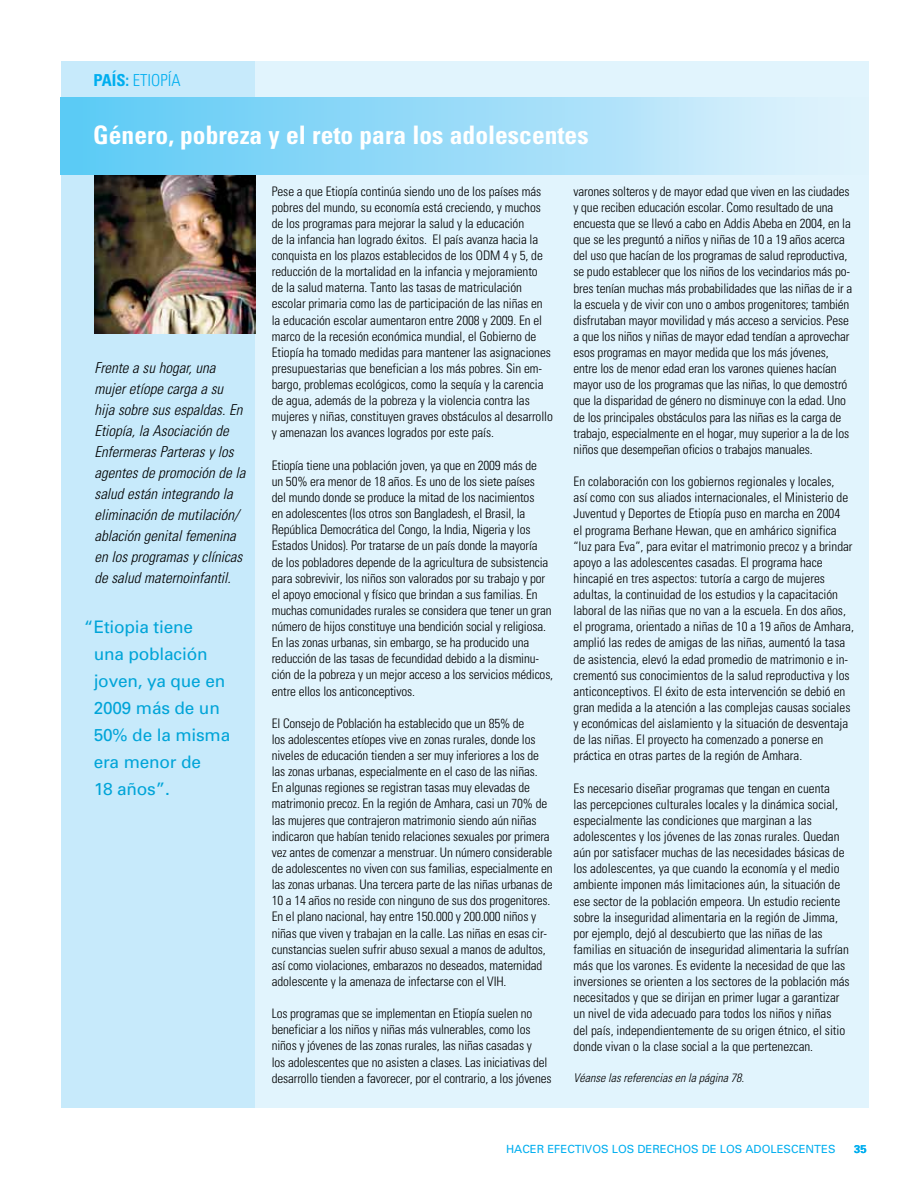
<style>
.page{position:relative;width:918px;height:1188px;background:#fff}
.page>*{position:absolute;margin:0;border:0;box-sizing:border-box;transform-origin:0 0}
.t1{font:700 condensed 25.5px "Univers";color:#fff}
.t2{font:17.25px/27px "Univers";letter-spacing:-.01em;color:#00a4d8}
.t3{font:300 condensed 16.5px "Univers";color:#00aeef}
.t4{font:italic 300 condensed 15px/21px "Univers";color:#000}
.t5{font:300 condensed 13.2px/16.2px "Univers";letter-spacing:-.01em;color:#000}
.t6{font:italic 300 condensed 12px "Univers";color:#000}
.t7{font:11.25px "Univers";color:#00aeef}
.t8{font:700 11.25px "Univers";color:#00aeef}
.s1{font-weight:700}
</style>
<div class="page">
<div style="left:61px;top:62px;width:198px;height:1046px;background:#c7eafb"></div>
<div style="left:255px;top:62px;width:613px;height:1046px;background:#e1f4fd"></div>
<img style="left:94px;top:174px;width:161px;height:159px">
<div style="left:61px;top:97px;width:807px;height:77px;background:linear-gradient(to right,#58c8f5,#e1f2fc)"></div>
<p class="t3" style="left:93px;top:71px;width:89px"><span class="s1">PAÍS:</span> ETIOPÍA</p>
<h1 class="t1" style="left:93px;top:120px;width:497px">Género, pobreza y el reto para los adolescentes</h1>
<p class="t4" style="left:94px;top:357px;width:152px">Frente a su hogar, una mujer etíope carga a su hija sobre sus espaldas. En<br>Etiopía, la Asociación de<br>Enfermeras Parteras y los agentes de promoción de la salud están integrando la eliminación de mutilación/ ablación genital femenina en los programas y clínicas de salud maternoinfantil.</p>
<h2 class="t2" style="left:94px;top:613px;width:138px;text-indent:-10px">“ Etiopia tiene<br>una población joven, ya que en<br>2009 más de un<br>50% de la misma era menor de<br>18 años”.</h2>
<p class="t5" style="left:272px;top:183px;width:283px">Pese a que Etiopía continúa siendo uno de los países más pobres del mundo, su economía está creciendo, y muchos de los programas para mejorar la salud y la educación<br>de la infancia han logrado éxitos. El país avanza hacia la conquista en los plazos establecidos de los ODM 4 y 5, de reducción de la mortalidad en la infancia y mejoramiento<br>de la salud materna. Tanto las tasas de matriculación escolar primaria como las de participación de las niñas en la educación escolar aumentaron entre 2008 y 2009. En el marco de la recesión económica mundial, el Gobierno de Etiopía ha tomado medidas para mantener las asignaciones presupuestarias que benefician a los más pobres. Sin em&shy;bargo, problemas ecológicos, como la sequía y la carencia de agua, además de la pobreza y la violencia contra las mujeres y niñas, constituyen graves obstáculos al desarrollo y amenazan los avances logrados por este país.</p>
<p class="t5" style="left:272px;top:457px;width:283px">Etiopía tiene una población joven, ya que en 2009 más de<br>un 50% era menor de 18 años. Es uno de los siete países<br>del mundo donde se produce la mitad de los nacimientos<br>en adolescentes (los otros son Bangladesh, el Brasil, la República Democrática del Congo, la India, Nigeria y los Estados Unidos). Por tratarse de un país donde la mayoría<br>de los pobladores depende de la agricultura de subsistencia para sobrevivir, los niños son valorados por su trabajo y por el apoyo emocional y físico que brindan a sus familias. En muchas comunidades rurales se considera que tener un gran número de hijos constituye una bendición social y religiosa.<br>En las zonas urbanas, sin embargo, se ha producido una reducción de las tasas de fecundidad debido a la disminu&shy;ción de la pobreza y un mejor acceso a los servicios médicos, entre ellos los anticonceptivos.</p>
<p class="t5" style="left:272px;top:715px;width:282px">El Consejo de Población ha establecido que un 85% de<br>los adolescentes etíopes vive en zonas rurales, donde los niveles de educación tienden a ser muy inferiores a los de las zonas urbanas, especialmente en el caso de las niñas.<br>En algunas regiones se registran tasas muy elevadas de matrimonio precoz. En la región de Amhara, casi un 70% de las mujeres que contrajeron matrimonio siendo aún niñas indicaron que habían tenido relaciones sexuales por primera vez antes de comenzar a menstruar. Un número considerable de adolescentes no viven con sus familias, especialmente en las zonas urbanas. Una tercera parte de las niñas urbanas de 10 a 14 años no reside con ninguno de sus dos progenitores.<br>En el plano nacional, hay entre 150.000 y 200.000 niños y niñas que viven y trabajan en la calle. Las niñas en esas cir&shy;cunstancias suelen sufrir abuso sexual a manos de adultos, así como violaciones, embarazos no deseados, maternidad adolescente y la amenaza de infectarse con el VIH.</p>
<p class="t5" style="left:272px;top:1005px;width:281px">Los programas que se implementan en Etiopía suelen no beneficiar a los niños y niñas más vulnerables, como los niños y jóvenes de las zonas rurales, las niñas casadas y<br>los adolescentes que no asisten a clases. Las iniciativas del desarrollo tienden a favorecer, por el contrario, a los jóvenes</p>
<p class="t5" style="left:574px;top:183px;width:280px">varones solteros y de mayor edad que viven en las ciudades y que reciben educación escolar. Como resultado de una encuesta que se llevó a cabo en Addis Abeba en 2004, en la que se les preguntó a niños y niñas de 10 a 19 años acerca del uso que hacían de los programas de salud reproductiva, se pudo establecer que los niños de los vecindarios más po&shy;bres tenían muchas más probabilidades que las niñas de ir a la escuela y de vivir con uno o ambos progenitores; también disfrutaban mayor movilidad y más acceso a servicios. Pese a que los niños y niñas de mayor edad tendían a aprovechar esos programas en mayor medida que los más jóvenes, entre los de menor edad eran los varones quienes hacían mayor uso de los programas que las niñas, lo que demostró que la disparidad de género no disminuye con la edad. Uno de los principales obstáculos para las niñas es la carga de trabajo, especialmente en el hogar, muy superior a la de los niños que desempeñan oficios o trabajos manuales.</p>
<p class="t5" style="left:574px;top:473px;width:282px">En colaboración con los gobiernos regionales y locales,<br>así como con sus aliados internacionales, el Ministerio de Juventud y Deportes de Etiopía puso en marcha en 2004<br>el programa Berhane Hewan, que en amhárico significa “luz para Eva”, para evitar el matrimonio precoz y a brindar apoyo a las adolescentes casadas. El programa hace hincapié en tres aspectos: tutoría a cargo de mujeres adultas, la continuidad de los estudios y la capacitación laboral de las niñas que no van a la escuela. En dos años, el programa, orientado a niñas de 10 a 19 años de Amhara, amplió las redes de amigas de las niñas, aumentó la tasa de asistencia, elevó la edad promedio de matrimonio e in&shy;crementó sus conocimientos de la salud reproductiva y los anticonceptivos. El éxito de esta intervención se debió en gran medida a la atención a las complejas causas sociales y económicas del aislamiento y la situación de desventaja de las niñas. El proyecto ha comenzado a ponerse en práctica en otras partes de la región de Amhara.</p>
<p class="t5" style="left:574px;top:780px;width:278px">Es necesario diseñar programas que tengan en cuenta<br>las percepciones culturales locales y la dinámica social, especialmente las condiciones que marginan a las adolescentes y los jóvenes de las zonas rurales. Quedan aún por satisfacer muchas de las necesidades básicas de los adolescentes, ya que cuando la economía y el medio ambiente imponen más limitaciones aún, la situación de ese sector de la población empeora. Un estudio reciente sobre la inseguridad alimentaria en la región de Jimma, por ejemplo, dejó al descubierto que las niñas de las familias en situación de inseguridad alimentaria la sufrían más que los varones. Es evidente la necesidad de que las inversiones se orienten a los sectores de la población más necesitados y que se dirijan en primer lugar a garantizar un nivel de vida adecuado para todos los niños y niñas<br>del país, independientemente de su origen étnico, el sitio donde vivan o la clase social a la que pertenezcan.</p>
<p class="t6" style="left:574px;top:1071px;width:172px">Véanse las referencias en la página 78.</p>
<p class="t7" style="left:506px;top:1142px;width:331px">hacer efectivos los derech os de los adolescentes</p>
<p class="t8" style="left:854px;top:1142px;width:14px">35</p>
</div>
